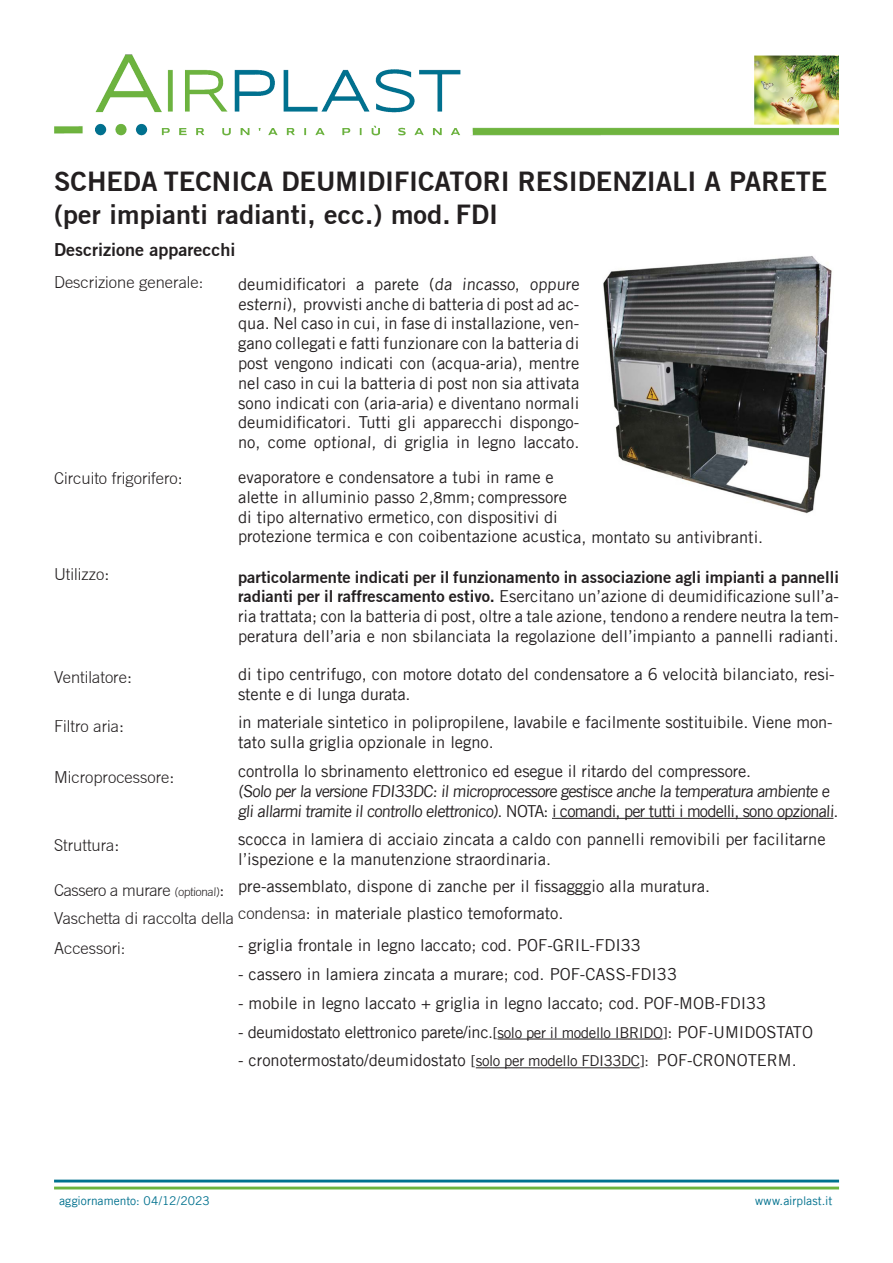
<style>
.page{position:relative;width:893px;height:1263px;background:#fff}
.page>*{position:absolute;margin:0;border:0;box-sizing:border-box;transform-origin:0 0}
.t1{font:700 27px/32.4px "Trade Gothic No.2";color:#231f20}
.t2{font:700 18px "Trade Gothic No.2";color:#231f20}
.t3{font:16.5px/19.8px "Trade Gothic LT";color:#231f20}
.t4{font:16.5px/19.8px "Trade Gothic LT";letter-spacing:-.05em;color:#231f20}
.t5{font:300 16.5px "Trade Gothic";color:#231f20}
.t6{font:16.5px "Trade Gothic LT";letter-spacing:-.025em;color:#231f20}
.t7{font:300 16.5px "Trade Gothic";letter-spacing:-.025em;color:#231f20}
.t8{font:12px "Trade Gothic LT";color:#00718e}
.s1{font-size:15px}
.s2{font-family:"Trade Gothic No.2";font-weight:700}
.s3{font-family:"Trade Gothic";font-weight:300}
.s4{font-family:"Trade Gothic LT";font-weight:400}
.s5{font-size:12px}
</style>
<div class="page">
<hr style="left:54px;top:1186px;width:785px;height:3px;background:#6cb43f">
<hr style="left:54px;top:1179px;width:785px;height:3px;background:#00728f">
<hr style="left:552px;top:818px;width:281px;height:1px;background:#231f20">
<hr style="left:497px;top:1039px;width:166px;height:1px;background:#231f20">
<hr style="left:476px;top:1067px;width:164px;height:1px;background:#231f20">
<img style="left:603px;top:256px;width:229px;height:258px">
<img style="left:54px;top:54px;width:785px;height:82px">
<p class="t1" style="left:54px;top:165px;width:775px">SCHEDA TECNICA DEUMIDIFICATORI RESIDENZIALI A PARETE (per impianti radianti, ecc.) mod. FDI</p>
<p class="t2" style="left:54px;top:238px;width:183px">Descrizione apparecchi</p>
<p class="t5" style="left:54px;top:273px;width:151px">Descrizione generale:</p>
<p class="t3" style="left:238px;top:274px;width:344px;text-align:justify">deumidificatori a parete (da incasso, oppure esterni), provvisti anche di batteria di post ad ac&shy;qua. Nel caso in cui, in fase di installazione, ven&shy;gano collegati e fatti funzionare con la batteria di post vengono indicati con (acqua-aria), mentre nel caso in cui la batteria di post non sia attivata sono indicati con (aria-aria) e diventano normali deumidificatori. Tutti gli apparecchi dispongo&shy;no, come optional, di griglia in legno laccato.</p>
<p class="t3" style="left:238px;top:467px;width:527px">evaporatore e condensatore a tubi in rame e<br>alette in alluminio passo <span class="s1">2,8</span>mm; compressore<br>di tipo alternativo ermetico, con dispositivi di<br>protezione termica e con coibentazione acustica, montato su antivibranti.</p>
<p class="t3" style="left:238px;top:567px;width:602px;text-align:justify"><span class="s2">particolarmente indicati per il funzionamento in associazione agli impianti a pannelli radianti per il raffrescamento estivo.</span> Esercitano un’azione di deumidificazione sull’a&shy;ria trattata; con la batteria di post, oltre a tale azione, tendono a rendere neutra la tem&shy;peratura dell’aria e non sbilanciata la regolazione dell’impianto a pannelli radianti.</p>
<p class="t3" style="left:238px;top:664px;width:598px">di tipo centrifugo, con motore dotato del condensatore a 6 velocità bilanciato, resi&shy;stente e di lunga durata.</p>
<p class="t3" style="left:238px;top:712px;width:596px">in materiale sintetico in polipropilene, lavabile e facilmente sostituibile. Viene mon&shy;tato sulla griglia opzionale in legno.</p>
<p class="t3" style="left:238px;top:761px;width:515px">controlla lo sbrinamento elettronico ed esegue il ritardo del compressore.</p>
<p class="t4" style="left:238px;top:781px;width:602px">(Solo per la versione FDI33DC: il microprocessore gestisce anche la temperatura ambiente e gli allarmi tramite il controllo elettronico). NOTA: i comandi, per tutti i modelli, sono opzionali.</p>
<p class="t3" style="left:238px;top:829px;width:589px">scocca in lamiera di acciaio zincata a caldo con pannelli removibili per facilitarne l’ispezione e la manutenzione straordinaria.</p>
<p class="t3" style="left:238px;top:876px;width:474px">pre-assemblato, dispone di zanche per il fissagggio alla muratura.</p>
<p class="t3" style="left:238px;top:903px;width:327px"><span class="s3">condensa</span>: in materiale plastico temoformato.</p>
<p class="t3" style="left:238px;top:935px;width:404px">- griglia frontale in legno laccato; cod. POF-GRIL-FDI33</p>
<p class="t3" style="left:238px;top:964px;width:440px">- cassero in lamiera zincata a murare; cod. POF-CASS-FDI33</p>
<p class="t3" style="left:238px;top:993px;width:530px">- mobile in legno laccato + griglia in legno laccato; cod. POF-MOB-FDI33</p>
<p class="t6" style="left:238px;top:1022px;width:576px">- deumidostato elettronico parete/inc.<span class="s1">[solo per il modello IBRIDO]</span>: POF-UMIDOSTATO</p>
<p class="t3" style="left:238px;top:1050px;width:560px">- cronotermostato/deumidostato <span class="s1">[solo per modello FDI33DC]:</span> POF-CRONOTERM.</p>
<p class="t5" style="left:54px;top:468px;width:130px">Circuito frigorifero<span class="s4">:</span></p>
<p class="t5" style="left:54px;top:565px;width:57px">Utilizzo<span class="s4">:</span></p>
<p class="t5" style="left:54px;top:667px;width:80px">Ventilatore<span class="s4">:</span></p>
<p class="t5" style="left:54px;top:716px;width:72px">Filtro aria<span class="s4">:</span></p>
<p class="t5" style="left:54px;top:767px;width:122px">Microprocessore<span class="s4">:</span></p>
<p class="t5" style="left:54px;top:835px;width:67px">Struttura<span class="s4">:</span></p>
<p class="t7" style="left:54px;top:880px;width:172px">Cassero a murare <span class="s5">(optional)</span><span class="s4">:</span></p>
<p class="t5" style="left:54px;top:908px;width:182px">Vaschetta di raccolta della</p>
<p class="t5" style="left:54px;top:938px;width:73px">Accessori:</p>
<p class="t8" style="left:59px;top:1193px;width:152px">aggiornamento: 04/12/2023</p>
<p class="t8" style="left:755px;top:1193px;width:79px">www.airplast.it</p>
</div>
